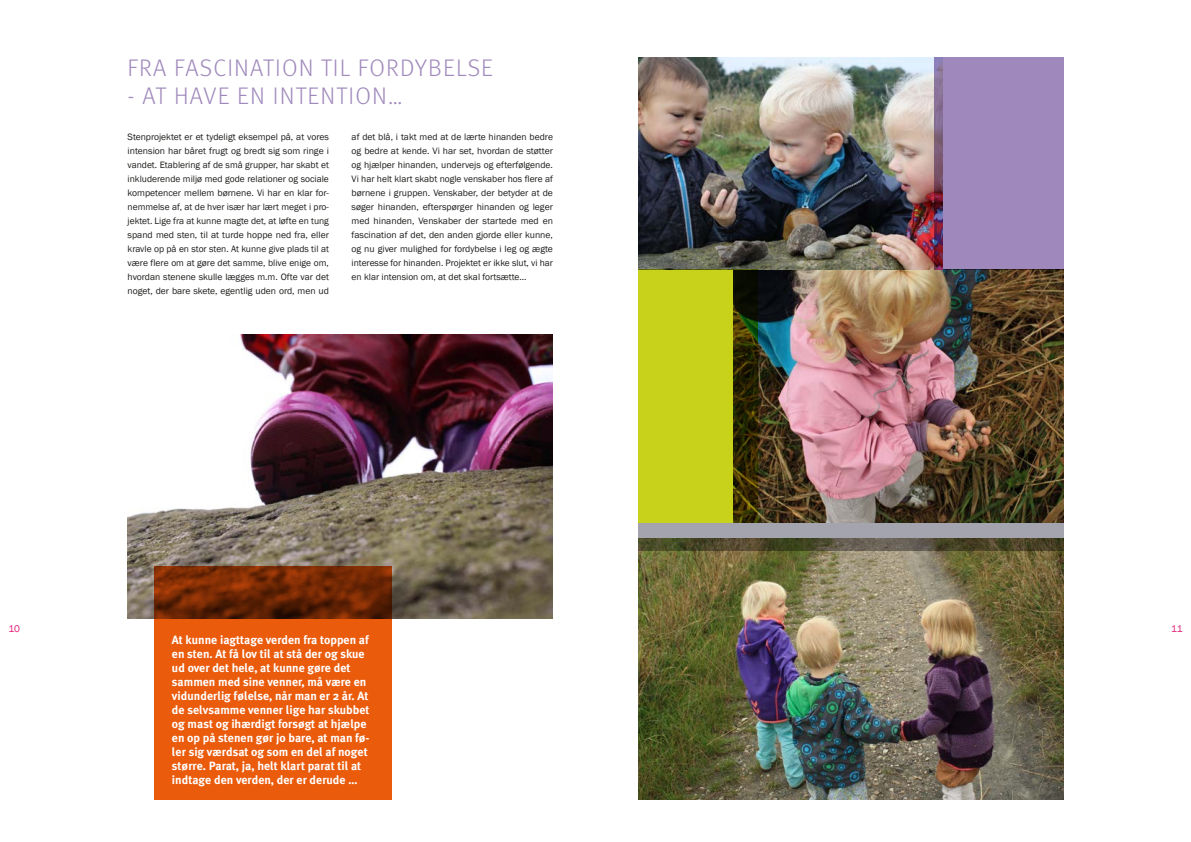
<style>
.page{position:relative;width:1191px;height:842px;background:#fff}
.page>*{position:absolute;margin:0;border:0;box-sizing:border-box;transform-origin:0 0}
.t1{font:300 24px "Meta";letter-spacing:.05em;color:#9f89bc}
.t2{font:700 12px/14px "Meta Plus";color:#fff}
.t3{font:10px "Franklin Gothic";color:#e31a76}
.t4{font:9.5px/14px "Franklin Gothic";color:#1d1d1b;text-align:justify}
</style>
<div class="page">
<img style="left:757px;top:269px;width:306px;height:254px">
<img style="left:638px;top:551px;width:425px;height:248px">
<img style="left:638px;top:58px;width:296px;height:211px">
<img style="left:128px;top:334px;width:425px;height:284px">
<svg style="left:155px;top:566px;width:237px;height:233px;background:#cd4f0a"></svg>
<div style="left:934px;top:57px;width:129px;height:212px;background:#9f89bc"></div>
<svg style="left:638px;top:269px;width:119px;height:254px;background:#abb316"></svg>
<svg style="left:638px;top:523px;width:425px;height:28px;background:#7c7b74"></svg>
<h1 class="t1" style="left:128px;top:54px;width:367px">FRA FASCINATION TIL FORDYBELSE</h1>
<h1 class="t1" style="left:128px;top:82px;width:276px">- AT HAVE EN INTENTION…</h1>
<p class="t4" style="left:128px;top:130px;width:203px">Stenprojektet er et tydeligt eksempel på, at vores intension har båret frugt og bredt sig som ringe i vandet. Etablering af de små grupper, har skabt et inkluderende miljø med gode relationer og sociale kompetencer mellem børnene. Vi har en klar for&shy;nemmelse af, at de hver især har lært meget i pro&shy;jektet. Lige fra at kunne magte det, at løfte en tung spand med sten, til at turde hoppe ned fra, eller kravle op på en stor sten. At kunne give plads til at være flere om at gøre det samme, blive enige om, hvordan stenene skulle lægges m.m. Ofte var det noget, der bare skete, egentlig uden ord, men ud</p>
<p class="t4" style="left:351px;top:130px;width:203px">af det blå, i takt med at de lærte hinanden bedre og bedre at kende. Vi har set, hvordan de støtter og hjælper hinanden, undervejs og efterfølgende.<br>Vi har helt klart skabt nogle venskaber hos flere af børnene i gruppen. Venskaber, der betyder at de søger hinanden, efterspørger hinanden og leger med hinanden, Venskaber der startede med en fascination af det, den anden gjorde eller kunne, og nu giver mulighed for fordybelse i leg og ægte interesse for hinanden. Projektet er ikke slut, vi har en klar intension om, at det skal fortsætte...</p>
<p class="t3" style="left:8px;top:623px;width:13px">10</p>
<p class="t3" style="left:1171px;top:623px;width:13px">11</p>
<p class="t2" style="left:172px;top:633px;width:199px">At kunne iagttage verden fra toppen af en sten. At få lov til at stå der og skue ud over det hele, at kunne gøre det sammen med sine venner, må være en vidunderlig følelse, når man er 2 år. At de selvsamme venner lige har skubbet og mast og ihærdigt forsøgt at hjælpe en op på stenen gør jo bare, at man fø&shy;ler sig værdsat og som en del af noget større. Parat, ja, helt klart parat til at indtage den verden, der er derude …</p>
</div>
